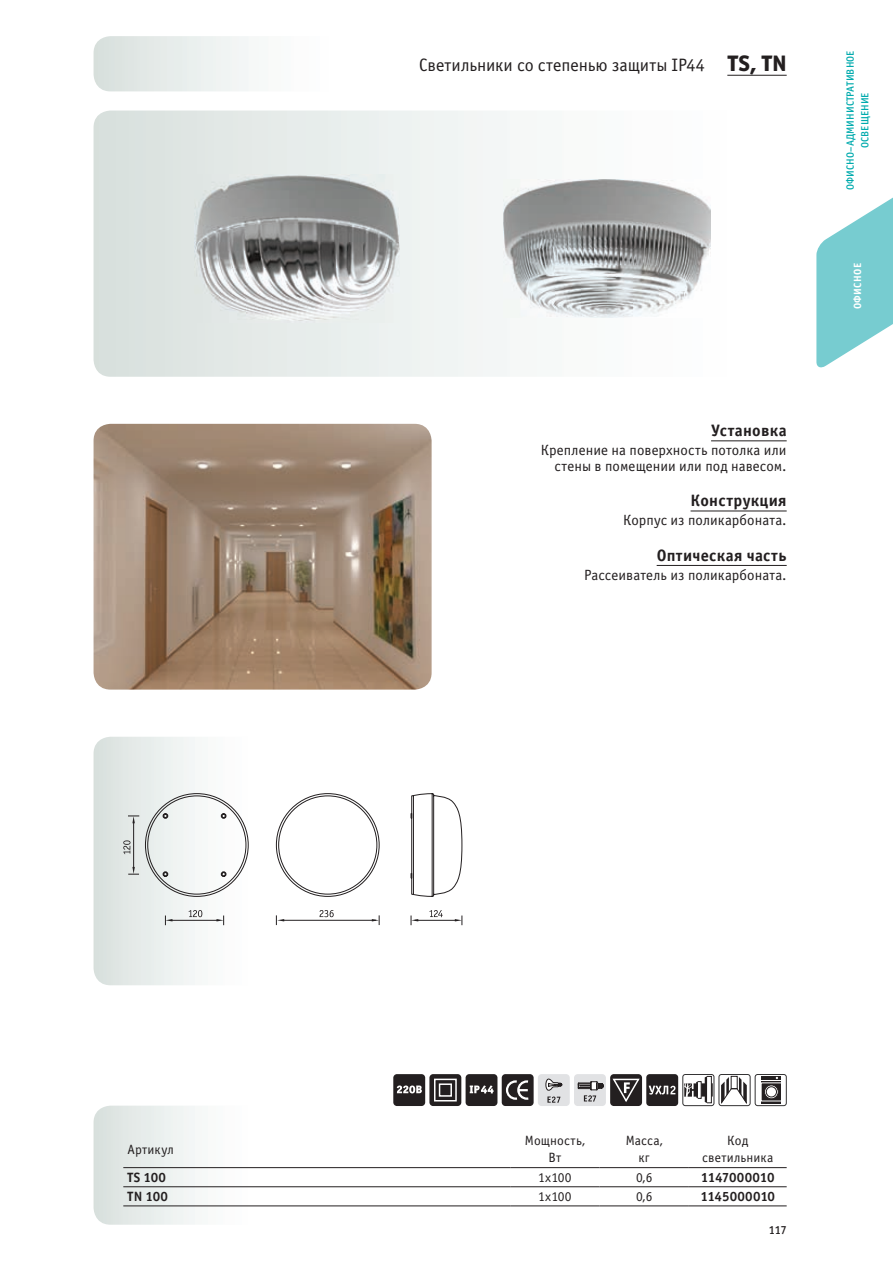
<style>
.page{position:relative;width:893px;height:1263px;background:#fff}
.page>*{position:absolute;margin:0;border:0;box-sizing:border-box;transform-origin:0 0}
.t1{font:18px "Officina Sans Book C";color:#231f20}
.t2{font:16.5px "Officina Sans Bold C";letter-spacing:.02em;color:#231f20}
.t3{font:14.85px/15.8px "Officina Sans Book C";letter-spacing:.005em;color:#231f20;text-align:right}
.t4{font:13.5px/16.2px "Officina Sans Book C";letter-spacing:.01em;color:#231f20;text-align:center}
.t5{font:13.5px "Officina Sans Bold C";letter-spacing:-.005em;color:#231f20}
.t6{font:12px "Officina Sans Medium C";color:#231f20}
.t7{font:10.5px/14.5px "Officina Sans Medium C";letter-spacing:.01em;color:#00aaad;text-align:center}
.t8{font:10.5px "Officina Sans Bold C";letter-spacing:.05em;color:#fff}
.s1{font-family:"Officina Sans Extra Bold C";font-size:22.5px}
</style>
<div class="page">
<svg style="left:94px;top:36px;width:155px;height:55px"></svg>
<svg style="left:94px;top:111px;width:617px;height:266px"></svg>
<hr style="left:711px;top:441px;width:76px;height:1px;background:#231f20">
<hr style="left:691px;top:511px;width:96px;height:1px;background:#231f20">
<hr style="left:657px;top:565px;width:130px;height:1px;background:#231f20">
<svg style="left:94px;top:1106px;width:168px;height:119px"></svg>
<svg style="left:94px;top:737px;width:369px;height:248px"></svg>
<hr style="left:123px;top:1167px;width:387px;height:1px;background:#231f20">
<hr style="left:123px;top:1186px;width:387px;height:1px;background:#231f20">
<hr style="left:123px;top:1205px;width:387px;height:1px;background:#231f20">
<hr style="left:510px;top:1167px;width:90px;height:1px;background:#231f20">
<hr style="left:510px;top:1186px;width:90px;height:1px;background:#231f20">
<hr style="left:510px;top:1205px;width:90px;height:1px;background:#231f20">
<hr style="left:600px;top:1167px;width:89px;height:1px;background:#231f20">
<hr style="left:600px;top:1186px;width:89px;height:1px;background:#231f20">
<hr style="left:600px;top:1205px;width:89px;height:1px;background:#231f20">
<hr style="left:689px;top:1167px;width:98px;height:1px;background:#231f20">
<hr style="left:689px;top:1186px;width:98px;height:1px;background:#231f20">
<hr style="left:689px;top:1205px;width:98px;height:1px;background:#231f20">
<div style="left:393px;top:1074px;width:32px;height:32px;background:#231f20;border-radius:4px"></div>
<svg style="left:397px;top:1085px;width:25px;height:8px"></svg>
<div style="left:502px;top:1074px;width:32px;height:32px;background:#231f20;border-radius:4px"></div>
<svg style="left:505px;top:1080px;width:24px;height:20px"></svg>
<div style="left:610px;top:1074px;width:32px;height:32px;background:#231f20;border-radius:4px"></div>
<svg style="left:612px;top:1078px;width:28px;height:24px"></svg>
<div style="left:682px;top:1074px;width:32px;height:32px;border:1px solid #333233;border-radius:3px"></div>
<svg style="left:684px;top:1076px;width:29px;height:27px"></svg>
<div style="left:646px;top:1074px;width:32px;height:32px;background:#231f20;border-radius:3px"></div>
<svg style="left:649px;top:1085px;width:26px;height:9px"></svg>
<div style="left:429px;top:1074px;width:32px;height:32px;background:#231f20;border-radius:4px"></div>
<svg style="left:434px;top:1078px;width:23px;height:24px"></svg>
<div style="left:755px;top:1074px;width:32px;height:32px;border:1px solid #333233;border-radius:3px"></div>
<svg style="left:761px;top:1081px;width:20px;height:22px"></svg>
<hr style="left:762px;top:1076px;width:19px;height:4px;background:#231f20">
<svg style="left:764px;top:1085px;width:14px;height:14px"></svg>
<div style="left:764px;top:1084px;width:15px;height:15px;border:1px solid #231f20;border-radius:50%"></div>
<div style="left:766px;top:1086px;width:11px;height:11px;border:1px solid #231f20;border-radius:50%"></div>
<div style="left:719px;top:1074px;width:31px;height:32px;border:1px solid #333233;border-radius:3px"></div>
<div style="left:731px;top:1076px;width:7px;height:13px;border:1px solid #231f20"></div>
<svg style="left:721px;top:1077px;width:26px;height:27px"></svg>
<div style="left:538px;top:1074px;width:32px;height:32px;background:#e1e2e4;border-radius:4px"></div>
<svg style="left:546px;top:1079px;width:16px;height:24px"></svg>
<div style="left:574px;top:1074px;width:32px;height:32px;background:#e1e2e4;border-radius:4px"></div>
<svg style="left:578px;top:1081px;width:26px;height:21px"></svg>
<div style="left:466px;top:1074px;width:31px;height:32px;background:#231f20;border-radius:4px"></div>
<svg style="left:470px;top:1085px;width:24px;height:8px"></svg>
<svg style="left:816px;top:197px;width:77px;height:171px"></svg>
<hr style="left:727px;top:75px;width:60px;height:1px;background:#231f20">
<img style="left:195px;top:174px;width:205px;height:148px">
<img style="left:503px;top:180px;width:207px;height:138px">
<img style="left:94px;top:424px;width:338px;height:266px">
<p class="t1" style="left:419px;top:55px;width:369px">Светильники со степенью защиты IP44 <span class="s1">TS, TN</span></p>
<p class="t2" style="left:711px;top:421px;width:77px">Установка</p>
<p class="t3" style="left:541px;top:442px;width:247px">Крепление на поверхность потолка или стены в помещении или под навесом.</p>
<p class="t2" style="left:691px;top:492px;width:98px">Конструкция</p>
<p class="t3" style="left:623px;top:513px;width:165px">Корпус из поликарбоната.</p>
<p class="t2" style="left:657px;top:546px;width:131px">Оптическая часть</p>
<p class="t3" style="left:584px;top:567px;width:204px">Рассеиватель из поликарбоната.</p>
<p class="t7" style="left:843px;top:190px;width:141px;rotate:-90deg">офисно–административное освеЩение</p>
<p class="t8" style="left:851px;top:309px;width:48px;rotate:-90deg">ОФИСНОЕ</p>
<p class="t4" style="left:128px;top:1141px;width:48px">Артикул</p>
<p class="t4" style="left:525px;top:1133px;width:61px">Мощность,<br>Вт</p>
<p class="t4" style="left:626px;top:1133px;width:38px">Масса, кг</p>
<p class="t4" style="left:702px;top:1133px;width:73px">Код светильника</p>
<p class="t5" style="left:128px;top:1170px;width:40px">tS 100</p>
<p class="t4" style="left:538px;top:1170px;width:35px">1x100</p>
<p class="t4" style="left:636px;top:1170px;width:18px">0,6</p>
<p class="t5" style="left:701px;top:1170px;width:75px">1147000010</p>
<p class="t5" style="left:128px;top:1189px;width:42px">tN 100</p>
<p class="t4" style="left:538px;top:1189px;width:35px">1x100</p>
<p class="t4" style="left:636px;top:1189px;width:18px">0,6</p>
<p class="t5" style="left:700px;top:1189px;width:76px">1145000010</p>
<p class="t6" style="left:769px;top:1223px;width:19px">117</p>
</div>
